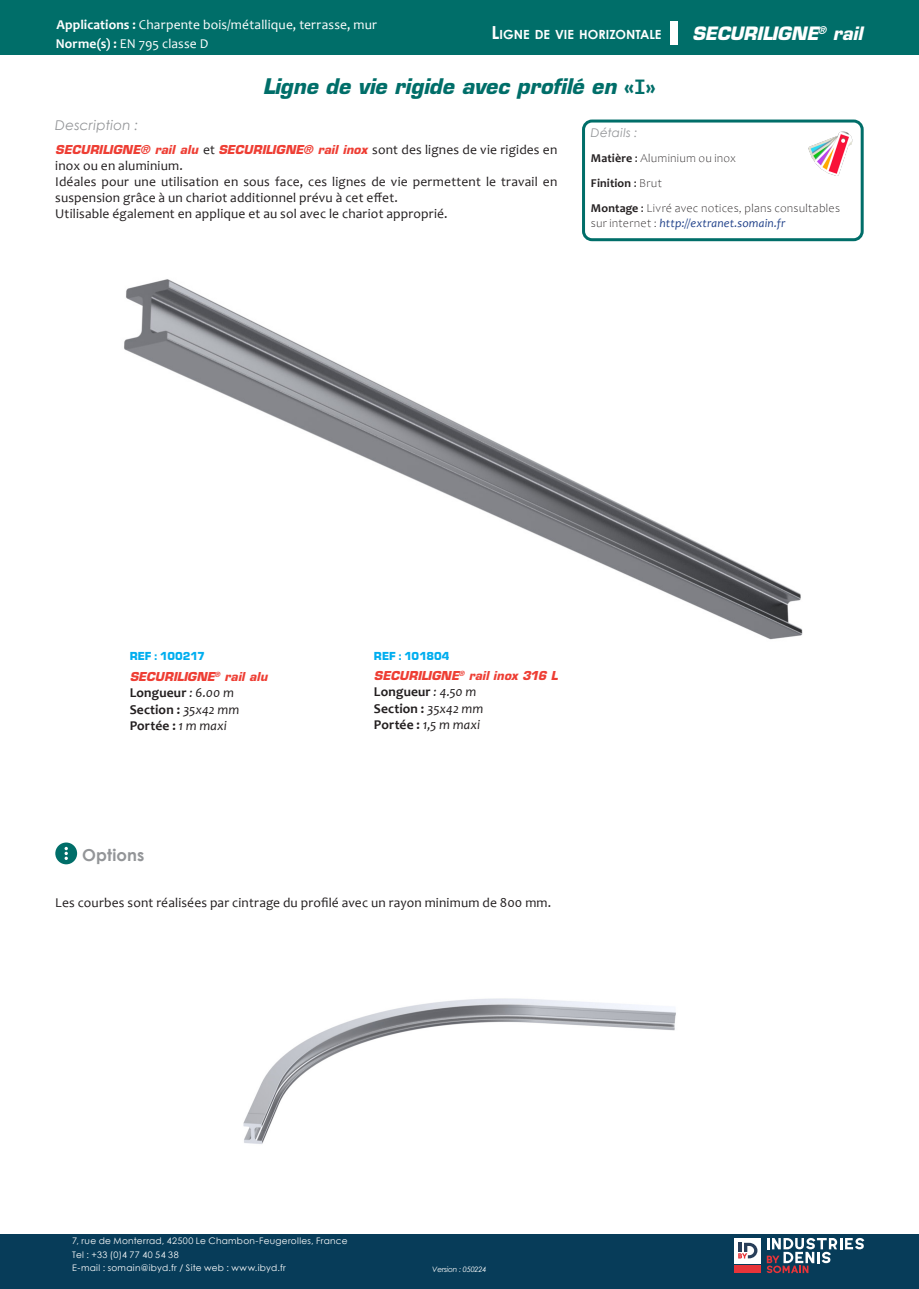
<style>
.page{position:relative;width:919px;height:1289px;background:#fff}
.page>*{position:absolute;margin:0;border:0;box-sizing:border-box;transform-origin:0 0}
.t1{font:italic 700 21px "Eurostile LT Std";color:#006e69}
.t2{font:italic 700 18px "Eurostile LT Std";letter-spacing:-.01em;color:#fff}
.t3{font:700 16.5px "Century Gothic";letter-spacing:.01em;color:#939598}
.t4{font:13.5px/16.2px "Candara";letter-spacing:.01em;color:#231f20}
.t5{font:700 13.5px "Candara";letter-spacing:.01em;color:#231f20}
.t6{font:13.5px/18.9px "Candara";letter-spacing:.01em;color:#fff}
.t7{font:italic 13.5px "Candara";color:#231f20}
.t8{font:italic 13.5px "Century Gothic";letter-spacing:.015em;color:#939598}
.t9{font:700 12.6px "Century Gothic";letter-spacing:.005em;color:#fff}
.t10{font:italic 700 12px "Eurostile LT Std";color:#ee3e34}
.t11{font:300 12px/25.2px "Candara";letter-spacing:.02em;color:#231f20}
.t12{font:italic 12px "Candara";letter-spacing:.015em;color:#21428a}
.t13{font:900 12px "Eurostile Becker";letter-spacing:.005em;color:#00aeef}
.t14{font:italic 12px "Century Gothic";letter-spacing:.025em;color:#939598}
.t15{font:9px/13.5px "Century Gothic";letter-spacing:.03em;color:#fff}
.t16{font:italic 7.5px "Century Gothic";letter-spacing:-.025em;color:#fff}
.s1{font-weight:700}
.s2{font-size:18px}
.s3{font-family:"Eurostile Becker";font-weight:900;font-style:normal}
.s4{font-family:"Consolas";font-style:normal;font-size:22.5px}
.s5{font-family:"Candara";font-weight:400;font-style:normal;font-size:13.5px;color:#231f20}
.s6{font-weight:400}
.s7{font-weight:300;font-style:normal;color:#231f20}
.s8{font-weight:400;font-style:italic}
.s9{font-weight:700;font-style:normal}
</style>
<div class="page">
<div style="left:0;top:0;width:918px;height:55px;background:#006e69"></div>
<div style="left:670px;top:21px;width:8px;height:24px;background:#fff"></div>
<img style="left:808px;top:131px;width:45px;height:45px">
<div style="left:582px;top:119px;width:281px;height:122px;border:3px solid #006e69;border-radius:9px"></div>
<div style="left:0;top:1233px;width:918px;height:55px;background:#073c59"></div>
<div style="left:733px;top:1237px;width:27px;height:26px;background:#fff"></div>
<svg style="left:738px;top:1242px;width:19px;height:16px"></svg>
<svg style="left:766px;top:1238px;width:98px;height:34px"></svg>
<div style="left:733px;top:1265px;width:27px;height:8px;background:#e73439"></div>
<img style="left:124px;top:279px;width:679px;height:361px">
<img style="left:243px;top:998px;width:433px;height:146px">
<div style="left:55px;top:842px;width:22px;height:22px;background:#006e69;border-radius:50%"></div>
<svg style="left:64px;top:846px;width:4px;height:14px"></svg>
<p class="t6" style="left:56px;top:15px;width:322px"><span class="s1">Applications :</span> Charpente bois/métallique, terrasse, mur<br><span class="s1">Norme(s) :</span> EN 795 classe D</p>
<p class="t9" style="left:491px;top:25px;width:171px"><span class="s2">L</span>IGNE DE VIE HORIZONTALE</p>
<p class="t1" style="left:263px;top:73px;width:395px">Ligne de vie rigide avec profilé en <span class="s3">«</span><span class="s4">I</span><span class="s3">»</span></p>
<h2 class="t2" style="left:692px;top:22px;width:172px">SECURILIGNE<sup>®</sup> rail</h2>
<p class="t8" style="left:55px;top:115px;width:84px">Description :</p>
<p class="t10" style="left:55px;top:142px;width:503px">SECURILIGNE® rail alu <span class="s5">et</span> SECURILIGNE® rail inox <span class="s5">sont des lignes de vie rigides en</span></p>
<p class="t4" style="left:55px;top:157px;width:129px">inox ou en aluminium.</p>
<p class="t4" style="left:55px;top:173px;width:503px">Idéales pour une utilisation en sous face, ces lignes de vie permettent le travail en suspension grâce à un chariot additionnel prévu à cet effet.</p>
<p class="t4" style="left:55px;top:206px;width:394px">Utilisable également en applique et au sol avec le chariot approprié.</p>
<p class="t14" style="left:591px;top:124px;width:48px">Détails :</p>
<p class="t11" style="left:591px;top:146px;width:250px"><span class="s1">Matière</span> <span class="s6">:</span> Aluminium ou inox<br><span class="s1">Finition</span> <span class="s6">:</span> Brut<br><span class="s1">Montage</span> <span class="s6">:</span> Livré avec notices, plans consultables</p>
<p class="t12" style="left:591px;top:215px;width:196px"><span class="s7">sur internet :</span> http://extranet.somain.fr</p>
<p class="t13" style="left:130px;top:649px;width:77px">REF : 100217</p>
<p class="t10" style="left:130px;top:669px;width:139px">SECURILIGNE<sup>®</sup> rail alu</p>
<p class="t5" style="left:130px;top:684px;width:106px">Longueur <span class="s8">: 6.00 m</span></p>
<p class="t5" style="left:130px;top:700px;width:111px">Section : <span class="s8">35x42 mm</span></p>
<p class="t5" style="left:130px;top:717px;width:99px">Portée : <span class="s8">1 m maxi</span></p>
<p class="t3" style="left:82px;top:842px;width:64px">Options</p>
<p class="t13" style="left:374px;top:649px;width:77px">REF : 101804</p>
<p class="t10" style="left:374px;top:668px;width:185px">SECURILIGNE<sup>®</sup> rail inox 316 L</p>
<p class="t5" style="left:374px;top:683px;width:104px">Longueur <span class="s8">: 4.50 m</span></p>
<p class="t5" style="left:374px;top:699px;width:111px">Section : <span class="s8">35x42 mm</span></p>
<p class="t7" style="left:374px;top:715px;width:108px"><span class="s9">Portée :</span> 1,5 m maxi</p>
<p class="t4" style="left:55px;top:893px;width:497px">Les courbes sont réalisées par cintrage du profilé avec un rayon minimum de 800 mm.</p>
<p class="t15" style="left:72px;top:1234px;width:277px">7, rue de Monterrad, 42500 Le Chambon-Feugerolles, France<br>Tel : +33 (0)4 77 40 54 38<br>E-mail : somain@ibyd.fr / Site web : www.ibyd.fr</p>
<p class="t16" style="left:432px;top:1263px;width:56px">Version : 050224</p>
</div>
